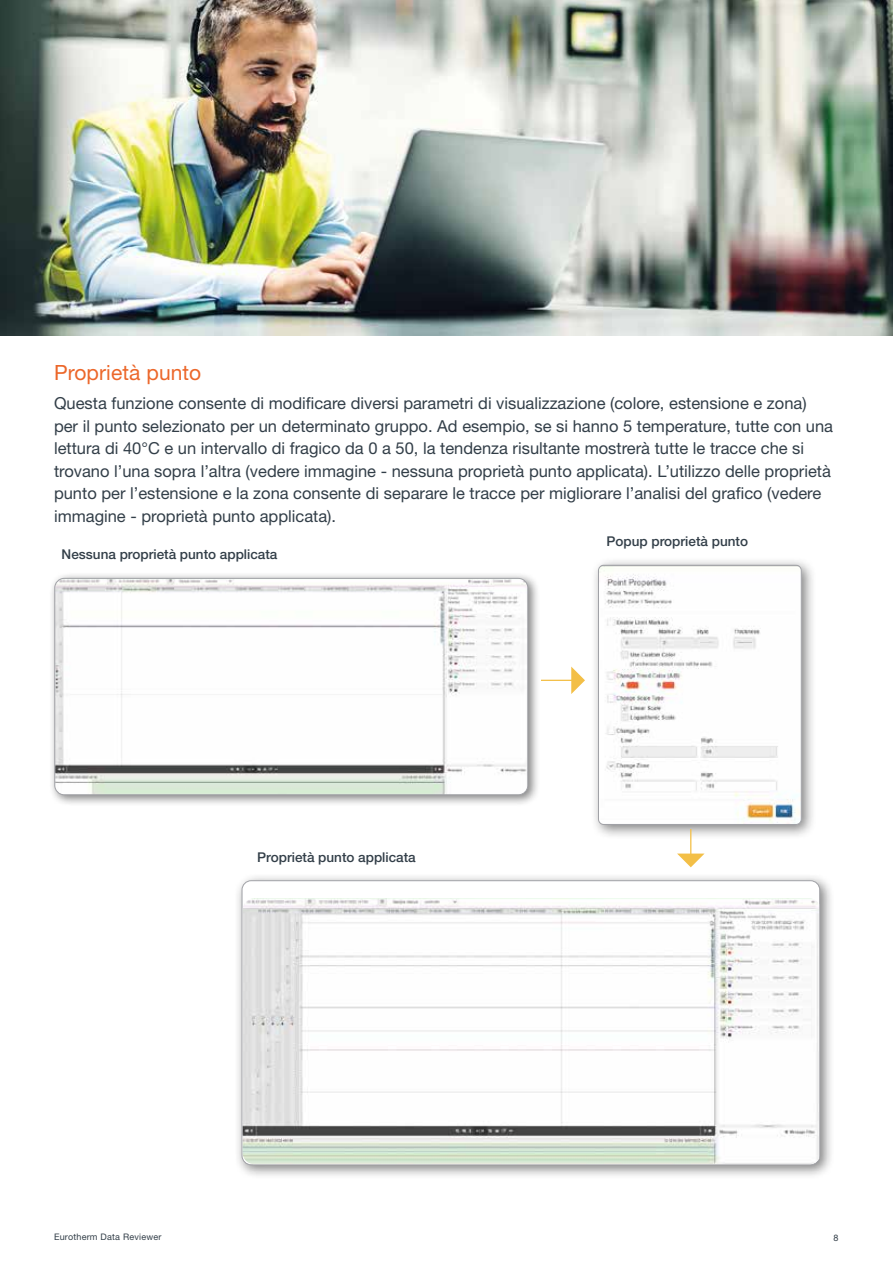
<style>
.page{position:relative;width:893px;height:1263px;background:#fff}
.page>*{position:absolute;margin:0;border:0;box-sizing:border-box;transform-origin:0 0}
.t1{font:21px "Helvetica Neue LT Std";letter-spacing:.005em;color:#ec672a}
.t2{font:16.5px/22.5px "Helvetica Neue LT Std";color:#323e48}
.t3{font:500 13.5px "Helvetica Neue LT Std";color:#323e48}
.t4{font:9px "Helvetica Neue LT Std";letter-spacing:.025em;color:#323e48}
</style>
<div class="page">
<div style="left:590px;top:557px;width:227px;height:283px;background:#000;opacity:.5"></div>
<img style="left:598px;top:566px;width:203px;height:258px">
<div style="left:598px;top:565px;width:204px;height:260px;border:1px solid #a1a2a7;border-radius:5px"></div>
<div style="left:234px;top:873px;width:601px;height:307px;background:#000;opacity:.5"></div>
<div style="left:242px;top:881px;width:578px;height:284px;background:#fff;border-radius:9px"></div>
<img style="left:243px;top:898px;width:576px;height:266px">
<div style="left:48px;top:572px;width:492px;height:235px;background:#000;opacity:.5"></div>
<img style="left:55px;top:578px;width:473px;height:217px">
<div style="left:54px;top:578px;width:474px;height:217px;border:1px solid #a1a2a7;border-radius:10px"></div>
<img style="left:0;top:0;width:893px;height:335px">
<svg style="left:571px;top:666px;width:14px;height:28px"></svg>
<hr style="left:541px;top:680px;width:31px;height:1px;background:#f3bf47">
<svg style="left:677px;top:829px;width:27px;height:38px"></svg>
<p class="t1" style="left:54px;top:360px;width:149px">Proprietà punto</p>
<p class="t2" style="left:54px;top:392px;width:781px">Questa funzione consente di modificare diversi parametri di visualizzazione (colore, estensione e zona) per il punto selezionato per un determinato gruppo. Ad esempio, se si hanno 5 temperature, tutte con una lettura di 40°C e un intervallo di fragico da 0 a 50, la tendenza risultante mostrerà tutte le tracce che si trovano l’una sopra l’altra (vedere immagine - nessuna proprietà punto applicata). L’utilizzo delle proprietà punto per l’estensione e la zona consente di separare le tracce per migliorare l’analisi del grafico (vedere immagine - proprietà punto applicata).</p>
<p class="t3" style="left:62px;top:546px;width:217px">Nessuna proprietà punto applicata</p>
<p class="t3" style="left:257px;top:849px;width:160px">Proprietà punto applicata</p>
<p class="t3" style="left:606px;top:533px;width:143px">Popup proprietà punto</p>
<p class="t4" style="left:54px;top:1231px;width:109px">Eurotherm Data Reviewer</p>
<p class="t4" style="left:833px;top:1232px;width:7px">8</p>
</div>
